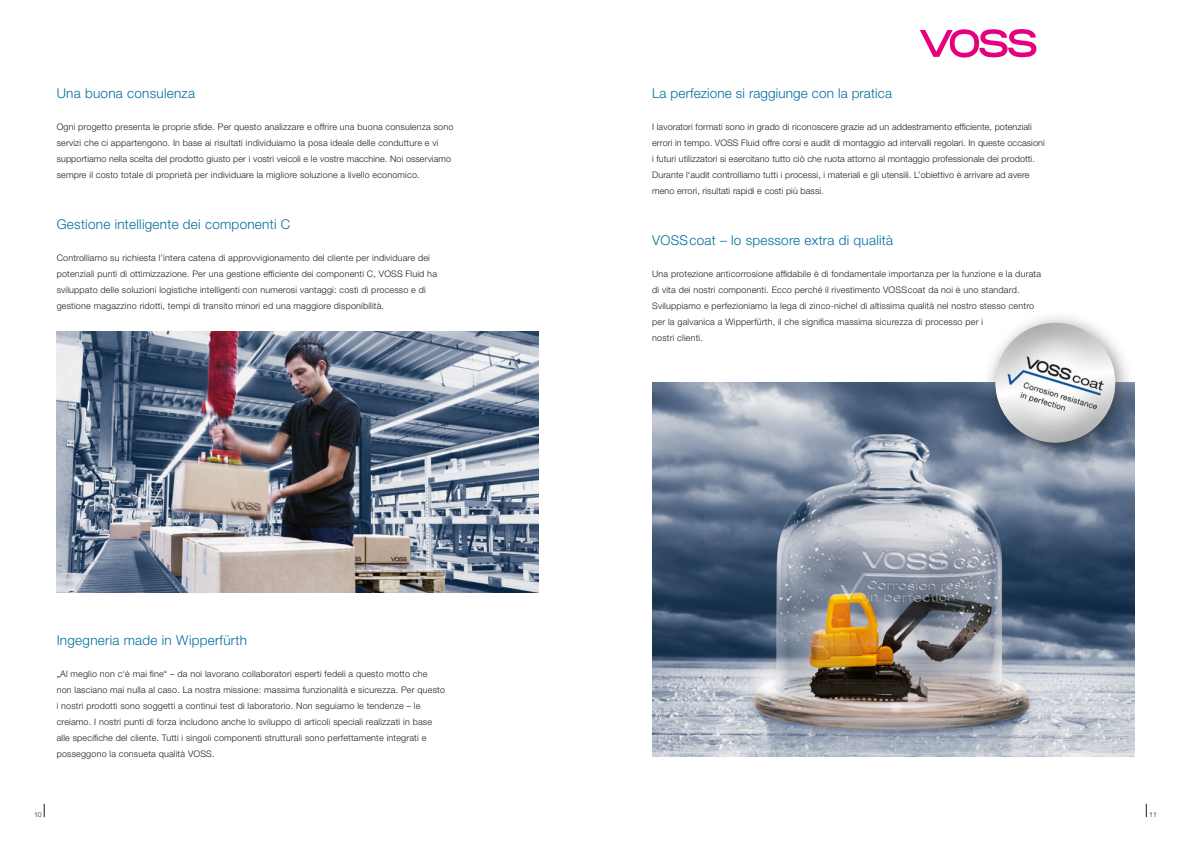
<style>
.page{position:relative;width:1191px;height:842px;background:#fff}
.page>*{position:absolute;margin:0;border:0;box-sizing:border-box;transform-origin:0 0}
.t1{font:300 13.5px "Helvetica Neue LT Pro";letter-spacing:.02em;color:#006f9e}
.t2{font:300 9px/16px "Helvetica Neue LT Pro";letter-spacing:.02em;color:#1d1d1b}
.t3{font:300 7px "Helvetica Neue LT Pro";color:#1d1d1b}
</style>
<div class="page">
<img style="left:652px;top:383px;width:482px;height:374px">
<svg style="left:1146px;top:804px;width:1px;height:13px"></svg>
<svg style="left:44px;top:804px;width:1px;height:13px"></svg>
<img style="left:57px;top:332px;width:482px;height:260px">
<svg style="left:920px;top:29px;width:116px;height:29px"></svg>
<div style="left:982px;top:309px;width:153px;height:154px;background:#1d1d1b;opacity:.5"></div>
<img style="left:995px;top:323px;width:120px;height:120px;border-radius:60px">
<p class="t1" style="left:57px;top:84px;width:140px">Una buona consulenza</p>
<p class="t2" style="left:57px;top:118px;width:398px">Ogni progetto presenta le proprie sfide. Per questo analizzare e offrire una buona consulenza sono servizi che ci appartengono. In base ai risultati individuiamo la posa ideale delle condutture e vi supportiamo nella scelta del prodotto giusto per i vostri veicoli e le vostre macchine. Noi osserviamo sempre il costo totale di proprietà per individuare la migliore soluzione a livello economico.</p>
<p class="t1" style="left:57px;top:216px;width:235px">Gestione intelligente dei componenti C</p>
<p class="t2" style="left:57px;top:250px;width:382px">Controlliamo su richiesta l’intera catena di approvvigionamento del cliente per individuare dei potenziali punti di ottimizzazione. Per una gestione efficiente dei componenti C, VOSS Fluid ha sviluppato delle soluzioni logistiche intelligenti con numerosi vantaggi: costi di processo e di gestione magazzino ridotti, tempi di transito minori ed una maggiore disponibilità.</p>
<p class="t1" style="left:57px;top:632px;width:192px">Ingegneria made in Wipperfürth</p>
<p class="t2" style="left:57px;top:665px;width:390px">„Al meglio non c‘è mai fine“ – da noi lavorano collaboratori esperti fedeli a questo motto che<br>non lasciano mai nulla al caso. La nostra missione: massima funzionalità e sicurezza. Per questo i nostri prodotti sono soggetti a continui test di laboratorio. Non seguiamo le tendenze – le creiamo. I nostri punti di forza includono anche lo sviluppo di articoli speciali realizzati in base alle specifiche del cliente. Tutti i singoli componenti strutturali sono perfettamente integrati e posseggono la consueta qualità VOSS.</p>
<p class="t1" style="left:652px;top:84px;width:241px">La perfezione si raggiunge con la pratica</p>
<p class="t2" style="left:652px;top:118px;width:394px">I lavoratori formati sono in grado di riconoscere grazie ad un addestramento efficiente, potenziali errori in tempo. VOSS Fluid offre corsi e audit di montaggio ad intervalli regolari. In queste occasioni i futuri utilizzatori si esercitano tutto ciò che ruota attorno al montaggio professionale dei prodotti.<br>Durante l‘audit controlliamo tutti i processi, i materiali e gli utensili. L’obiettivo è arrivare ad avere meno errori, risultati rapidi e costi più bassi.</p>
<p class="t1" style="left:652px;top:232px;width:242px">VOSScoat – lo spessore extra di qualità</p>
<p class="t2" style="left:652px;top:266px;width:390px">Una protezione anticorrosione affidabile è di fondamentale importanza per la funzione e la durata di vita dei nostri componenti. Ecco perché il rivestimento VOSScoat da noi è uno standard.<br>Sviluppiamo e perfezioniamo la lega di zinco-nichel di altissima qualità nel nostro stesso centro per la galvanica a Wipperfürth, il che significa massima sicurezza di processo per i<br>nostri clienti.</p>
<p class="t3" style="left:34px;top:810px;width:9px">10</p>
<p class="t3" style="left:1149px;top:810px;width:9px">11</p>
</div>
